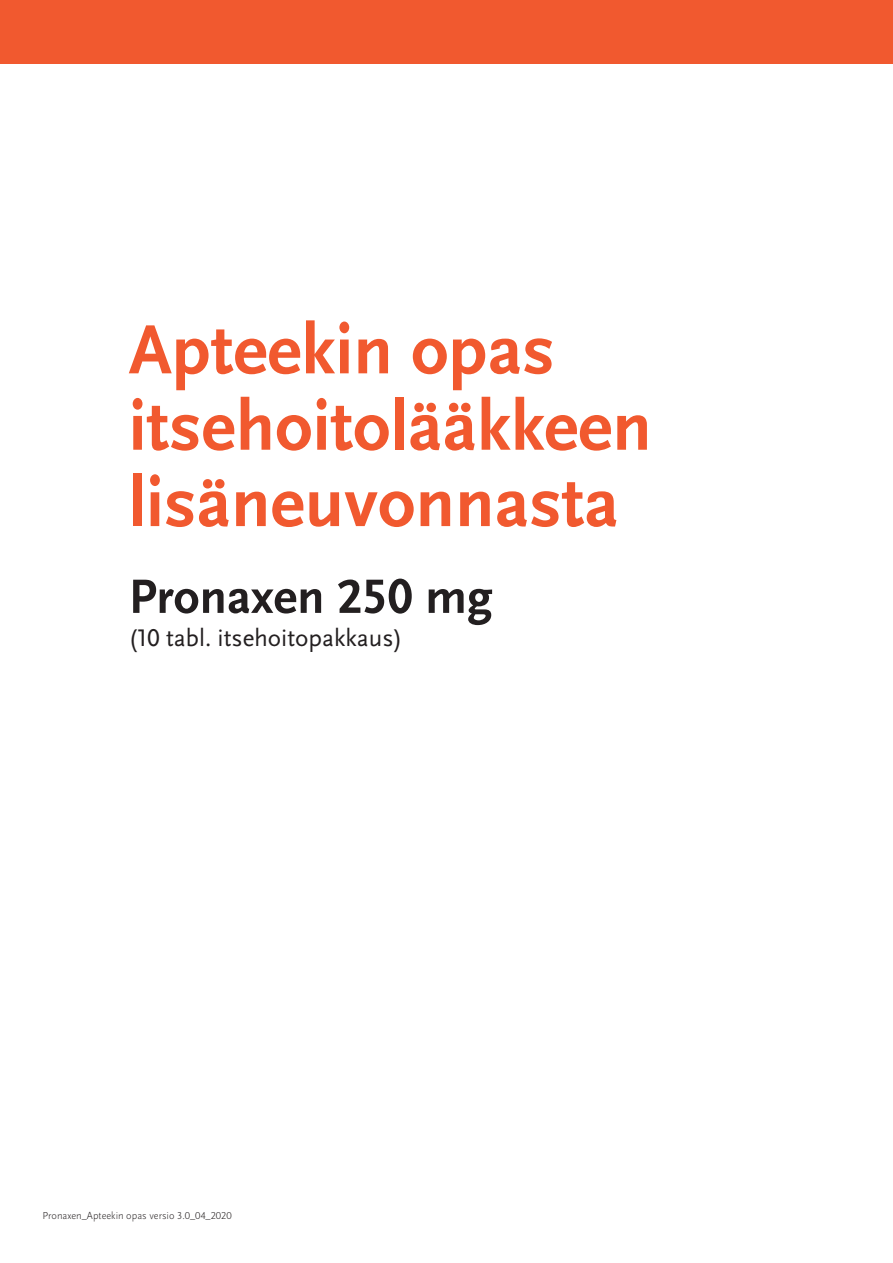
<style>
.page{position:relative;width:893px;height:1263px;background:#fff}
.page>*{position:absolute;margin:0;border:0;box-sizing:border-box;transform-origin:0 0}
.t1{font:700 72.6px/76.3px "Scala Sans Pro";color:#f1592f}
.t2{font:700 50.25px "Scala Sans Pro";color:#231f20}
.t3{font:25.05px "Scala Sans Pro";color:#231f20}
.t4{font:300 10.5px "Scala Sans Pro";color:#231f20}
</style>
<div class="page">
<div style="left:0;top:0;width:893px;height:64px;background:#f1592f"></div>
<p class="t1" style="left:129px;top:312px;width:525px">Apteekin opas itsehoitolääkkeen lisäneuvonnasta</p>
<p class="t2" style="left:129px;top:568px;width:365px">Pronaxen 250 mg</p>
<p class="t3" style="left:129px;top:624px;width:276px">(10 tabl. itsehoitopakkaus)</p>
<p class="t4" style="left:43px;top:1209px;width:191px">Pronaxen_Apteekin opas versio 3.0_04_2020</p>
</div>
